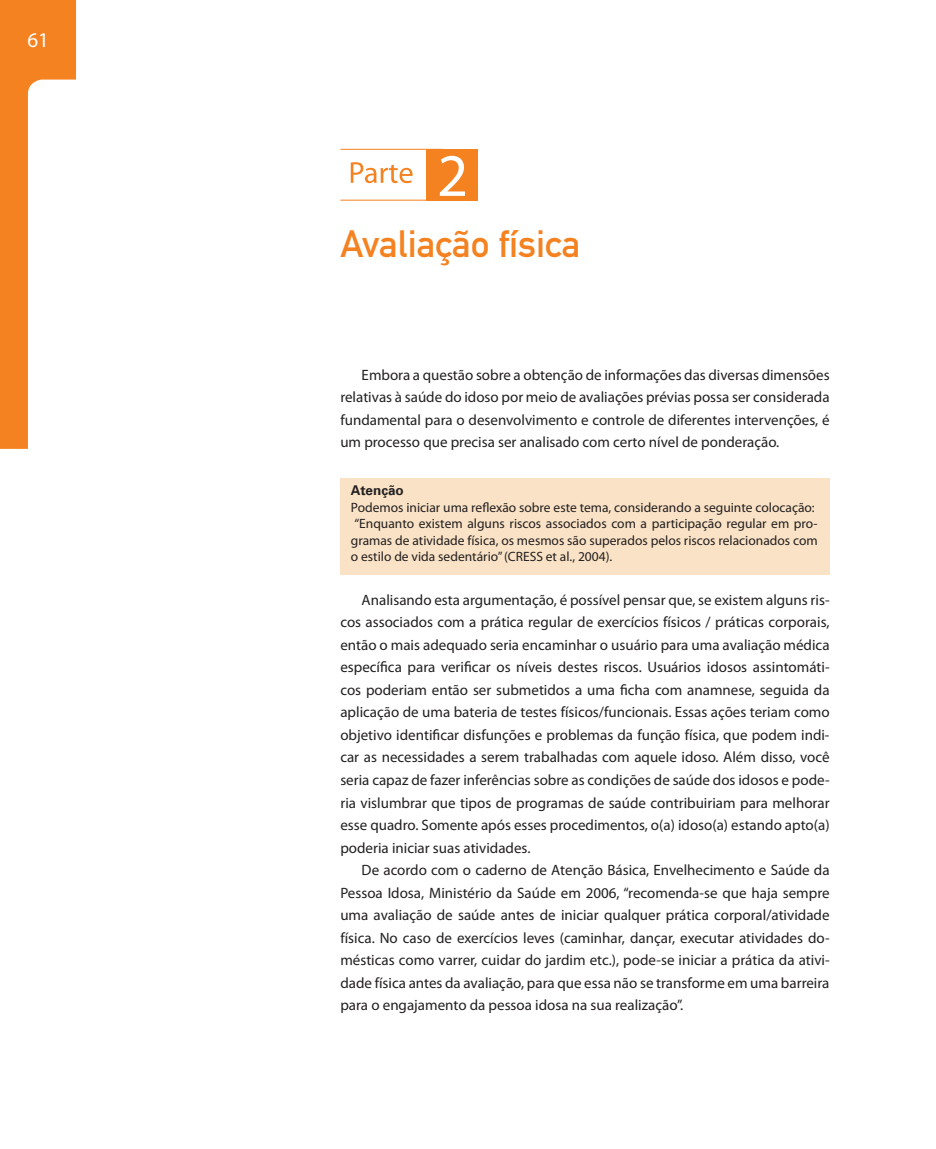
<style>
.page{position:relative;width:936px;height:1149px;background:#fff}
.page>*{position:absolute;margin:0;border:0;box-sizing:border-box;transform-origin:0 0}
.t1{font:37.5px "DIN Mittelschrift Std";color:#f58220}
.t2{font:21px "Myriad Pro";color:#fff}
.t3{font:15px/22.5px "Myriad Pro";color:#231f20;text-align:justify}
.t4{font:13.5px/16.5px "Myriad Pro";color:#231f20}
.t5{font:700 13.5px "Univers LT";color:#231f20}
</style>
<div class="page">
<svg style="left:0;top:0;width:76px;height:448px"></svg>
<div style="left:426px;top:149px;width:51px;height:51px;background:#f58220"></div>
<svg style="left:440px;top:156px;width:25px;height:40px"></svg>
<svg style="left:351px;top:162px;width:61px;height:21px"></svg>
<hr style="left:340px;top:200px;width:102px;height:1px;background:#f58220">
<hr style="left:340px;top:149px;width:102px;height:1px;background:#f58220">
<div style="left:340px;top:478px;width:489px;height:96px;background:#f9e2c5"></div>
<h2 class="t2" style="left:27px;top:27px;width:23px">61</h2>
<h1 class="t1" style="left:340px;top:222px;width:241px">Avaliação física</h1>
<p class="t3" style="left:340px;top:363px;width:490px;text-indent:21px">Embora a questão sobre a obtenção de informações das diversas dimensões relativas à saúde do idoso por meio de avaliações prévias possa ser considerada fundamental para o desenvolvimento e controle de diferentes intervenções, é um processo que precisa ser analisado com certo nível de ponderação.</p>
<p class="t5" style="left:351px;top:482px;width:54px">Atenção</p>
<p class="t4" style="left:351px;top:499px;width:468px">Podemos iniciar uma reflexão sobre este tema, considerando a seguinte colocação: “Enquanto existem alguns riscos associados com a participação regular em pro&shy;gramas de atividade física, os mesmos são superados pelos riscos relacionados com o estilo de vida sedentário” (CRESS et al., 2004).</p>
<p class="t3" style="left:340px;top:588px;width:490px;text-indent:21px">Analisando esta argumentação, é possível pensar que, se existem alguns ris&shy;cos associados com a prática regular de exercícios físicos / práticas corporais, então o mais adequado seria encaminhar o usuário para uma avaliação médica específica para verificar os níveis destes riscos. Usuários idosos assintomáti&shy;cos poderiam então ser submetidos a uma ficha com anamnese, seguida da aplicação de uma bateria de testes físicos/funcionais. Essas ações teriam como objetivo identificar disfunções e problemas da função física, que podem indi&shy;car as necessidades a serem trabalhadas com aquele idoso. Além disso, você seria capaz de fazer inferências sobre as condições de saúde dos idosos e pode&shy;ria vislumbrar que tipos de programas de saúde contribuiriam para melhorar esse quadro. Somente após esses procedimentos, o(a) idoso(a) estando apto(a) poderia iniciar suas atividades.</p>
<p class="t3" style="left:340px;top:858px;width:491px;text-indent:21px">De acordo com o caderno de Atenção Básica, Envelhecimento e Saúde da Pessoa Idosa, Ministério da Saúde em 2006, “recomenda-se que haja sempre uma avaliação de saúde antes de iniciar qualquer prática corporal/atividade física. No caso de exercícios leves (caminhar, dançar, executar atividades do&shy;mésticas como varrer, cuidar do jardim etc.), pode-se iniciar a prática da ativi&shy;dade física antes da avaliação, para que essa não se transforme em uma barreira para o engajamento da pessoa idosa na sua realização”.</p>
</div>
